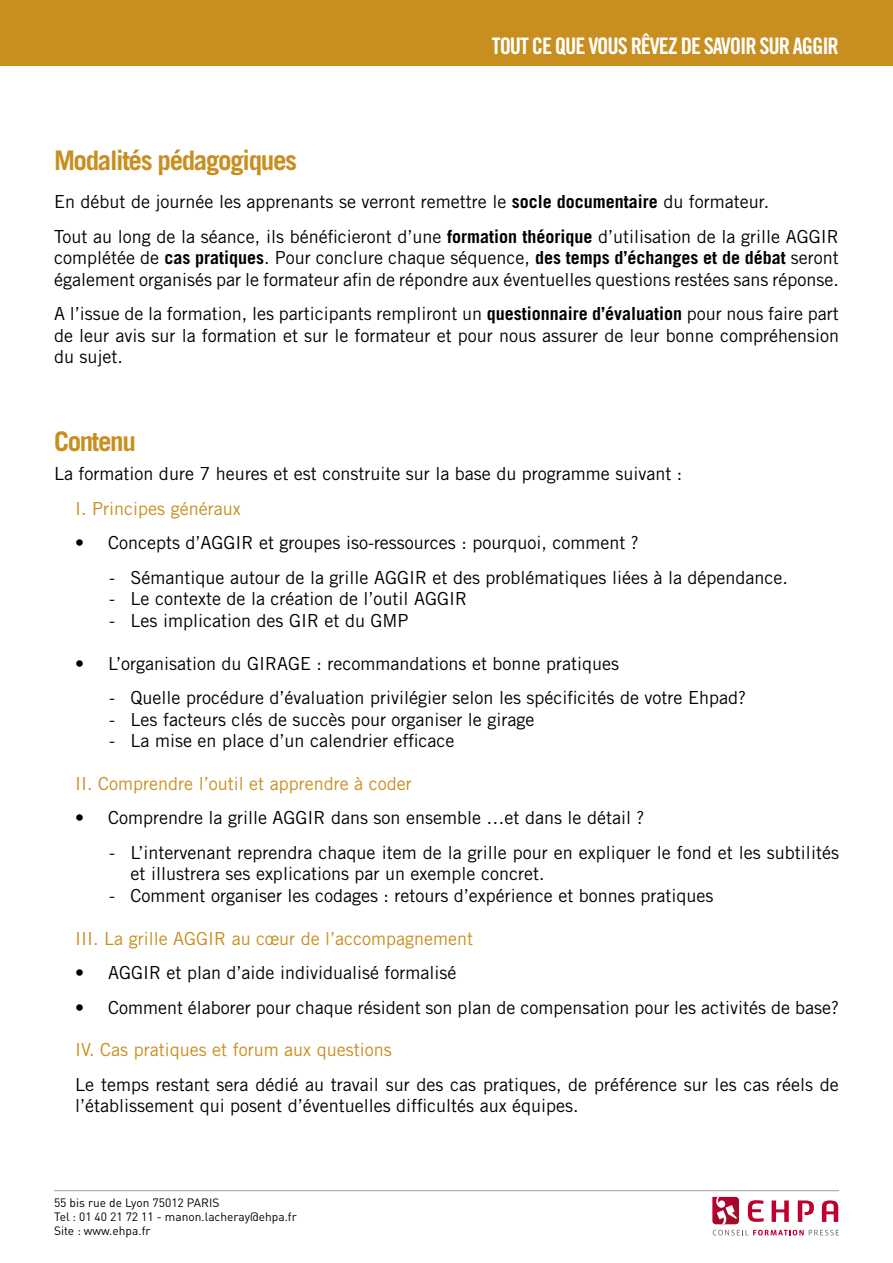
<style>
.page{position:relative;width:893px;height:1263px;background:#fff}
.page>*{position:absolute;margin:0;border:0;box-sizing:border-box;transform-origin:0 0}
.t1{font:700 27px "Trade Gothic LT Std";letter-spacing:-.05em;color:#c88e1f}
.t2{font:22.8px "Trade Gothic LT Std Bd Cn 20";letter-spacing:-.05em;color:#fff}
.t3{font:18px/21.6px "Trade Gothic LT Std";color:#000}
.t4{font:18px "Trade Gothic LT Std";color:#c88e1f}
.t5{font:12px/14.4px "DIN";color:#000}
.s1{font-weight:700}
</style>
<div class="page">
<div style="left:0;top:0;width:893px;height:66px;background:#c88e1f"></div>
<hr style="left:54px;top:1190px;width:785px;height:1px;background:#a49f9b">
<svg style="left:772px;top:1200px;width:17px;height:22px"></svg>
<svg style="left:748px;top:1200px;width:16px;height:22px"></svg>
<svg style="left:822px;top:1200px;width:16px;height:22px"></svg>
<svg style="left:798px;top:1200px;width:16px;height:22px"></svg>
<svg style="left:712px;top:1197px;width:27px;height:27px"></svg>
<svg style="left:713px;top:1230px;width:126px;height:5px"></svg>
<h1 class="t1" style="left:54px;top:144px;width:245px">Modalités pédagogiques</h1>
<p class="t2" style="left:492px;top:32px;width:348px">TOUT CE QUE VOUS RÊVEZ DE SAVOIR SUR AGGIR</p>
<p class="t3" style="left:54px;top:184px;width:786px;line-height:34.3px">En début de journée les apprenants se verront remettre le <span class="s1">socle documentaire</span> du formateur.<br>Tout au long de la séance, ils bénéficieront d’une <span class="s1">formation théorique</span> d’utilisation de la grille AGGIR</p>
<p class="t3" style="left:54px;top:247px;width:786px">complétée de <span class="s1">cas pratiques</span>. Pour conclure chaque séquence, <span class="s1">des temps d’échanges et de débat</span> seront également organisés par le formateur afin de répondre aux éventuelles questions restées sans réponse.</p>
<p class="t3" style="left:54px;top:303px;width:786px;text-align:justify">A l’issue de la formation, les participants rempliront un <span class="s1">questionnaire d’évaluation</span> pour nous faire part de leur avis sur la formation et sur le formateur et pour nous assurer de leur bonne compréhension du sujet.</p>
<h1 class="t1" style="left:54px;top:425px;width:83px">Contenu</h1>
<p class="t3" style="left:54px;top:463px;width:630px">La formation dure 7 heures et est construite sur la base du programme suivant :</p>
<p class="t4" style="left:75px;top:497px;width:167px">I. Principes généraux</p>
<p class="t3" style="left:75px;top:532px;width:565px">• Concepts d’AGGIR et groupes iso-ressources : pourquoi, comment ?</p>
<p class="t3" style="left:109px;top:566px;width:680px">- Sémantique autour de la grille AGGIR et des problématiques liées à la dépendance.</p>
<p class="t3" style="left:109px;top:588px;width:359px">- Le contexte de la création de l’outil AGGIR</p>
<p class="t3" style="left:109px;top:609px;width:301px">- Les implication des GIR et du GMP</p>
<p class="t3" style="left:75px;top:652px;width:545px">• L’organisation du GIRAGE : recommandations et bonne pratiques</p>
<p class="t3" style="left:109px;top:686px;width:638px">- Quelle procédure d’évaluation privilégier selon les spécificités de votre Ehpad?</p>
<p class="t3" style="left:109px;top:708px;width:427px">- Les facteurs clés de succès pour organiser le girage</p>
<p class="t3" style="left:109px;top:730px;width:347px">- La mise en place d’un calendrier efficace</p>
<p class="t4" style="left:75px;top:773px;width:338px">II. Comprendre l’outil et apprendre à coder</p>
<p class="t3" style="left:75px;top:807px;width:571px">• Comprendre la grille AGGIR dans son ensemble …et dans le détail ?</p>
<p class="t3" style="left:131px;top:841px;width:710px;text-indent:-21px">- L’intervenant reprendra chaque item de la grille pour en expliquer le fond et les subtilités et illustrera ses explications par un exemple concret.</p>
<p class="t3" style="left:109px;top:884px;width:606px">- Comment organiser les codages : retours d’expérience et bonnes pratiques</p>
<p class="t4" style="left:75px;top:927px;width:399px">III. La grille AGGIR au cœur de l’accompagnement</p>
<p class="t3" style="left:75px;top:962px;width:383px">• AGGIR et plan d’aide individualisé formalisé</p>
<p class="t3" style="left:75px;top:996px;width:765px">• Comment élaborer pour chaque résident son plan de compensation pour les activités de base?</p>
<p class="t4" style="left:75px;top:1039px;width:318px">IV. Cas pratiques et forum aux questions</p>
<p class="t3" style="left:75px;top:1073px;width:765px">Le temps restant sera dédié au travail sur des cas pratiques, de préférence sur les cas réels de l’établissement qui posent d’éventuelles difficultés aux équipes.</p>
<p class="t5" style="left:54px;top:1195px;width:244px">55 bis rue de Lyon 75012 PARIS<br>Tel : 01 40 21 72 11 - manon.lacheray@ehpa.fr<br>Site : www.ehpa.fr</p>
</div>
